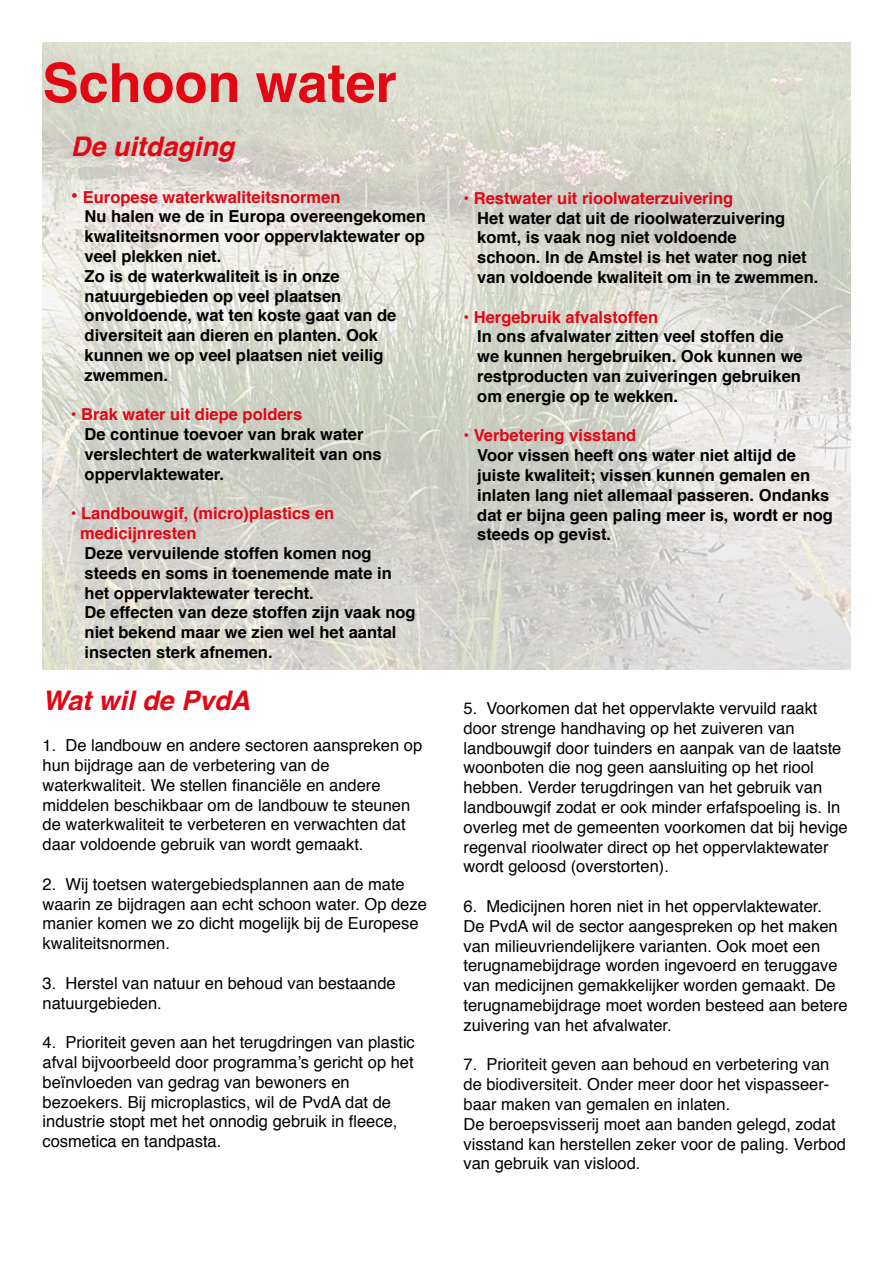
<style>
.page{position:relative;width:893px;height:1263px;background:#fff}
.page>*{position:absolute;margin:0;border:0;box-sizing:border-box;transform-origin:0 0}
.t1{font:700 54px "Helvetica";color:#e30613}
.t2{font:italic 700 27px "Helvetica";color:#e30613}
.t3{font:16.5px/19.8px "Helvetica";color:#000}
.t4{font:700 16.5px/19.8px "Helvetica";color:#000}
.t5{font:700 16.5px/19.8px "Helvetica";color:#e30613}
.s1{font-size:21px;color:#e30613}
.s2{color:#e30613}
</style>
<div class="page">
<img style="left:43px;top:43px;width:807px;height:627px">
<h1 class="t1" style="left:43px;top:39px;width:356px">Schoon water</h1>
<h2 class="t2" style="left:71px;top:124px;width:165px">De uitdaging</h2>
<p class="t4" style="left:85px;top:187px;width:343px;text-indent:-14px"><span class="s1">•</span> <span class="s2">Europese waterkwaliteitsnormen<br></span>Nu halen we de in Europa overeengekomen kwaliteitsnormen voor oppervlaktewater op veel plekken niet.<br>Zo is de waterkwaliteit is in onze natuurgebieden op veel plaatsen onvoldoende, wat ten koste gaat van de diversiteit aan dieren en planten. Ook kunnen we op veel plaatsen niet veilig zwemmen.</p>
<p class="t5" style="left:71px;top:405px;width:233px">• Brak water uit diepe polders</p>
<p class="t4" style="left:85px;top:425px;width:299px">De continue toevoer van brak water verslechtert de waterkwaliteit van ons oppervlaktewater.</p>
<p class="t5" style="left:80px;top:504px;width:256px;text-indent:-9px">• Landbouwgif, (micro)plastics en medicijnresten</p>
<p class="t4" style="left:85px;top:543px;width:333px">Deze vervuilende stoffen komen nog steeds en soms in toenemende mate in het oppervlaktewater terecht.<br>De effecten van deze stoffen zijn vaak nog niet bekend maar we zien wel het aantal insecten sterk afnemen.</p>
<h2 class="t2" style="left:43px;top:678px;width:209px">Wat wil de PvdA</h2>
<p class="t3" style="left:43px;top:736px;width:381px">1. De landbouw en andere sectoren aanspreken op hun bijdrage aan de verbetering van de waterkwaliteit. We stellen financiële en andere middelen beschikbaar om de landbouw te steunen de waterkwaliteit te verbeteren en verwachten dat daar voldoende gebruik van wordt gemaakt.</p>
<p class="t3" style="left:43px;top:874px;width:386px">2. Wij toetsen watergebiedsplannen aan de mate waarin ze bijdragen aan echt schoon water. Op deze manier komen we zo dicht mogelijk bij de Europese kwaliteitsnormen.</p>
<p class="t3" style="left:43px;top:973px;width:355px">3. Herstel van natuur en behoud van bestaande natuurgebieden.</p>
<p class="t3" style="left:43px;top:1033px;width:374px">4. Prioriteit geven aan het terugdringen van plastic afval bijvoorbeeld door programma’s gericht op het beïnvloeden van gedrag van bewoners en bezoekers. Bij microplastics, wil de PvdA dat de industrie stopt met het onnodig gebruik in fleece, cosmetica en tandpasta.</p>
<p class="t5" style="left:463px;top:188px;width:271px">• Restwater uit rioolwaterzuivering</p>
<p class="t4" style="left:477px;top:208px;width:343px">Het water dat uit de rioolwaterzuivering komt, is vaak nog niet voldoende<br>schoon. In de Amstel is het water nog niet van voldoende kwaliteit om in te zwemmen.</p>
<p class="t5" style="left:463px;top:307px;width:196px">• Hergebruik afvalstoffen</p>
<p class="t4" style="left:477px;top:327px;width:327px">In ons afvalwater zitten veel stoffen die we kunnen hergebruiken. Ook kunnen we restproducten van zuiveringen gebruiken om energie op te wekken.</p>
<p class="t5" style="left:463px;top:426px;width:174px">• Verbetering visstand</p>
<p class="t4" style="left:477px;top:446px;width:357px">Voor vissen heeft ons water niet altijd de juiste kwaliteit; vissen kunnen gemalen en inlaten lang niet allemaal passeren. Ondanks dat er bijna geen paling meer is, wordt er nog steeds op gevist.</p>
<p class="t3" style="left:463px;top:699px;width:386px">5. Voorkomen dat het oppervlakte vervuild raakt door strenge handhaving op het zuiveren van landbouwgif door tuinders en aanpak van de laatste woonboten die nog geen aansluiting op het riool hebben. Verder terugdringen van het gebruik van landbouwgif zodat er ook minder erfafspoeling is. In overleg met de gemeenten voorkomen dat bij hevige regenval rioolwater direct op het oppervlaktewater wordt geloosd (overstorten).</p>
<p class="t3" style="left:463px;top:897px;width:386px">6. Medicijnen horen niet in het oppervlaktewater.<br>De PvdA wil de sector aangespreken op het maken van milieuvriendelijkere varianten. Ook moet een terugnamebijdrage worden ingevoerd en teruggave van medicijnen gemakkelijker worden gemaakt. De terugnamebijdrage moet worden besteed aan betere zuivering van het afvalwater.</p>
<p class="t3" style="left:463px;top:1055px;width:384px">7. Prioriteit geven aan behoud en verbetering van de biodiversiteit. Onder meer door het vispasseer&shy;baar maken van gemalen en inlaten.<br>De beroepsvisserij moet aan banden gelegd, zodat visstand kan herstellen zeker voor de paling. Verbod van gebruik van vislood.</p>
</div>
